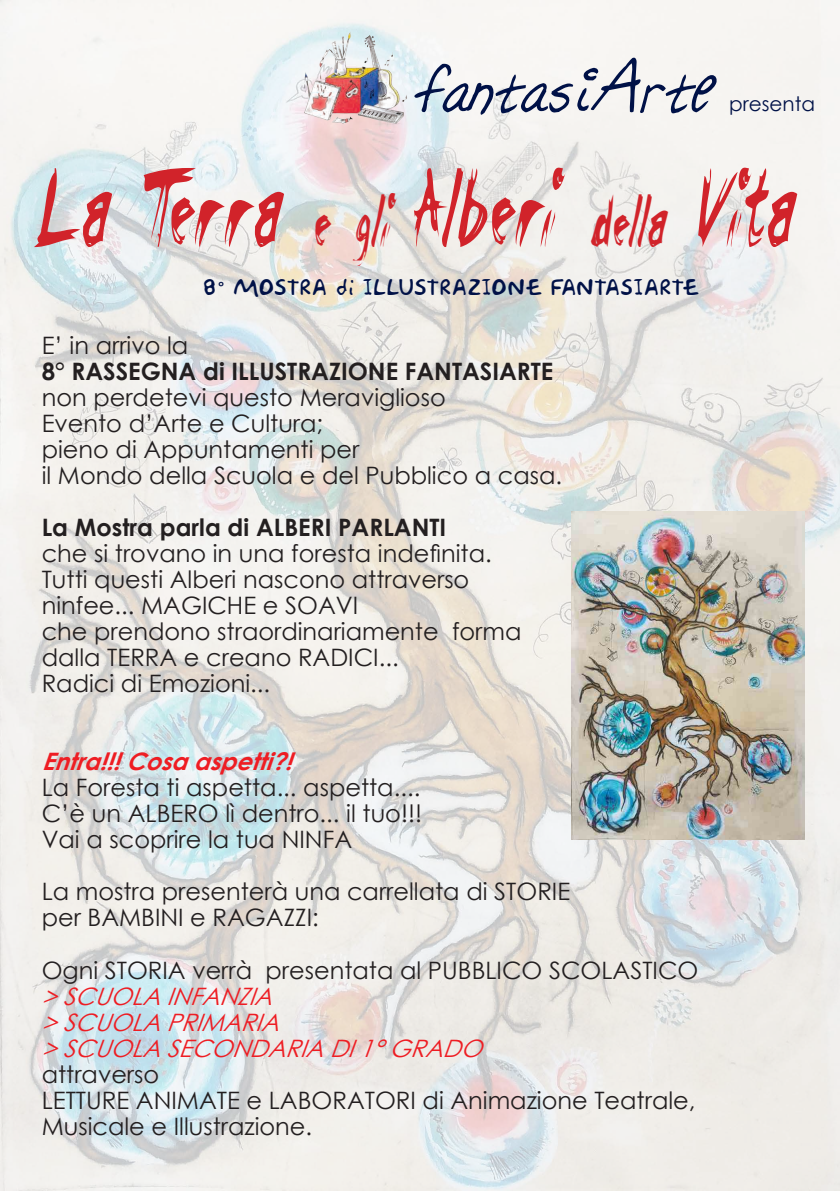
<style>
.page{position:relative;width:840px;height:1191px;background:#fff}
.page>*{position:absolute;margin:0;border:0;box-sizing:border-box;transform-origin:0 0}
.t1{font:129.6px "Chicken Scratch AOE";letter-spacing:-.03em;color:#d1232a;scale:.56 1}
.t2{font:italic 72px "Hilde Sharpie";color:#001147}
.t3{font:24px "Century Gothic";color:#231f20}
.t4{font:700 24px "Century Gothic";color:#231f20}
.t5{font:italic 24px "Century Gothic";color:#ee1d23}
.t6{font:italic 700 24px "Century Gothic";color:#ee1d23}
.t7{font:20px "Akbar Plain";letter-spacing:.03em;color:#001147}
.t8{font:20px "Century Gothic";color:#001147}
.s1{font-size:86.4px}
.s2{font-family:"Calibri"}
</style>
<div class="page">
<img style="left:0;top:0;width:839px;height:1191px">
<img style="left:302px;top:31px;width:107px;height:94px">
<img style="left:570px;top:512px;width:234px;height:327px">
<p class="t2" style="left:411px;top:42px;width:333px">fantasiArte</p>
<p class="t8" style="left:728px;top:90px;width:88px">presenta</p>
<p class="t1" style="left:34px;top:134px;width:1365px">La Terra <span class="s1">e gli</span> Alberi <span class="s1">della</span> Vita</p>
<p class="t7" style="left:203px;top:271px;width:497px">8<span class="s2">°</span> MOSTRA di ILLUSTRAZIONE FANTASIARTE</p>
<p class="t3" style="left:42px;top:329px;width:148px">E’ in arrivo la</p>
<p class="t4" style="left:42px;top:353px;width:513px">8° RASSEGNA di ILLUSTRAZIONE FANTASIARTE</p>
<p class="t3" style="left:42px;top:381px;width:405px">non perdetevi questo Meraviglioso</p>
<p class="t3" style="left:42px;top:407px;width:283px">Evento d’Arte e Cultura;</p>
<p class="t3" style="left:42px;top:433px;width:319px">pieno di Appuntamenti per</p>
<p class="t3" style="left:42px;top:459px;width:521px">il Mondo della Scuola e del Pubblico a casa.</p>
<p class="t4" style="left:42px;top:509px;width:406px">La Mostra parla di ALBERI PARLANTI</p>
<p class="t3" style="left:42px;top:537px;width:451px">che si trovano in una foresta indefinita.</p>
<p class="t3" style="left:42px;top:563px;width:429px">Tutti questi Alberi nascono attraverso</p>
<p class="t3" style="left:42px;top:589px;width:318px">ninfee... MAGICHE e SOAVI</p>
<p class="t3" style="left:42px;top:615px;width:481px">che prendono straordinariamente forma</p>
<p class="t3" style="left:42px;top:641px;width:358px">dalla TERRA e creano RADICI...</p>
<p class="t3" style="left:42px;top:667px;width:230px">Radici di Emozioni...</p>
<p class="t6" style="left:42px;top:743px;width:263px">Entra!!!Cosaaspetti?!</p>
<p class="t3" style="left:42px;top:771px;width:380px">La Foresta ti aspetta... aspetta....</p>
<p class="t3" style="left:42px;top:797px;width:382px">C’è un ALBERO lì dentro... il tuo!!!</p>
<p class="t3" style="left:42px;top:823px;width:312px">Vai a scoprire la tua NINFA</p>
<p class="t3" style="left:42px;top:875px;width:530px">La mostra presenterà una carrellata di STORIE</p>
<p class="t3" style="left:42px;top:901px;width:278px">per BAMBINI e RAGAZZI:</p>
<p class="t3" style="left:42px;top:953px;width:657px">Ogni STORIA verrà presentata al PUBBLICO SCOLASTICO</p>
<p class="t5" style="left:42px;top:979px;width:243px">&gt;SCUOLAINFANZIA</p>
<p class="t5" style="left:42px;top:1005px;width:250px">&gt;SCUOLAPRIMARIA</p>
<p class="t5" style="left:42px;top:1031px;width:453px">&gt;SCUOLASECONDARIADI1°GRADO</p>
<p class="t3" style="left:42px;top:1057px;width:119px">attraverso</p>
<p class="t3" style="left:42px;top:1083px;width:655px">LETTURE ANIMATE e LABORATORI di Animazione Teatrale,</p>
<p class="t3" style="left:42px;top:1109px;width:272px">Musicale e Illustrazione.</p>
</div>
